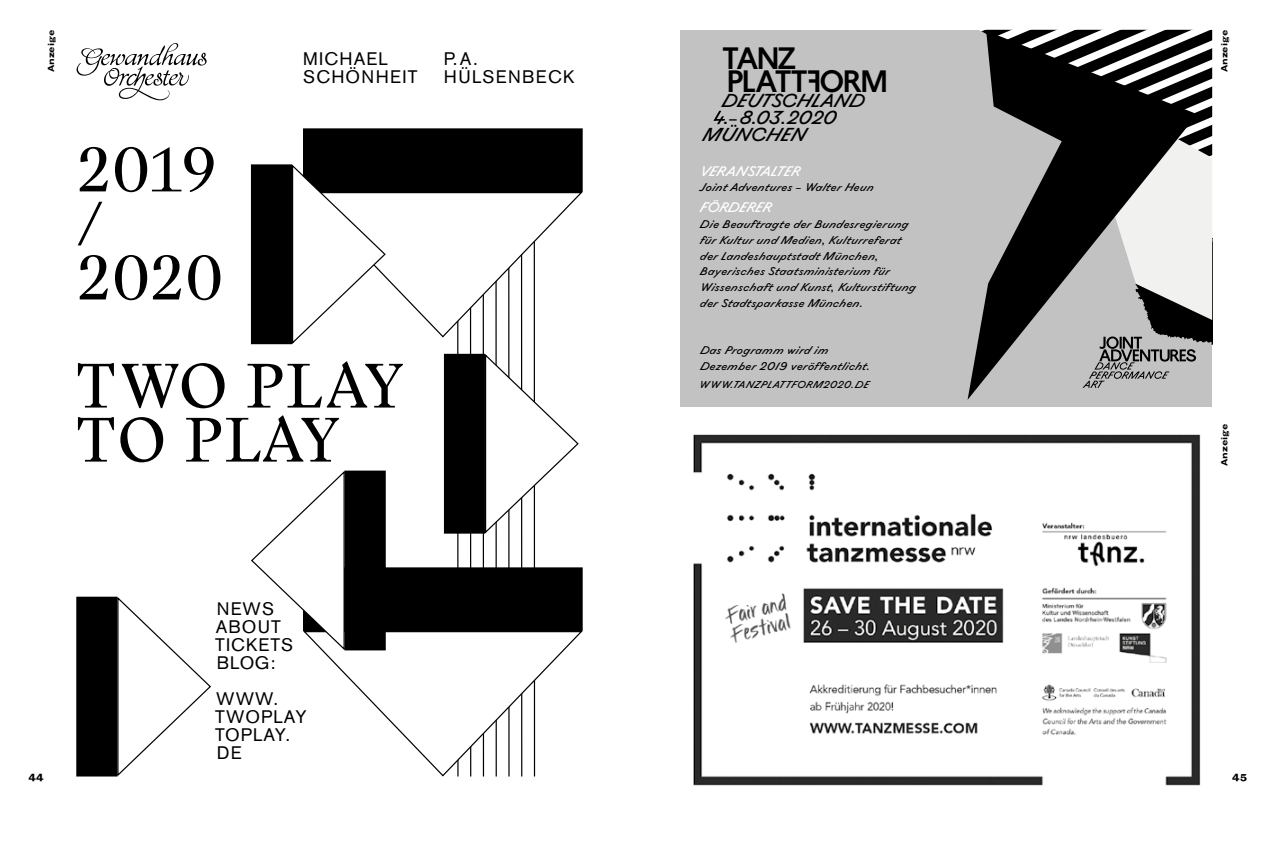
<style>
.page{position:relative;width:1276px;height:851px;background:#fff}
.page>*{position:absolute;margin:0;border:0;box-sizing:border-box;transform-origin:0 0}
.t1{font:61.5px/54px "Stanley";letter-spacing:.025em;color:#000}
.t2{font:28.95px/23px "Ostia Antica TEST";letter-spacing:-.075em;color:#000}
.t3{font:18px/18px "Akzidenz Grotesk BQ";letter-spacing:.06em;color:#000}
.t4{font:italic 17.55px "Ostia Antica";color:#000}
.t5{font:italic 13.05px "Ostia Antica";color:#fff}
.t6{font:italic 10.5px/15.8px "Ostia Antica";letter-spacing:.05em;color:#000}
.t7{font:10.5px "Hundling 05 Bold Non Lining";color:#000}
.t8{font:italic 9.45px "Ostia Antica";letter-spacing:.05em;color:#000}
.t9{font:9px "Hundling 05 Bold Non Lining";color:#000}
.t10{font:8.85px "Hundling 05 Bold Non Lining";color:#000}
.s1{font-size:16.65px}
</style>
<div class="page">
<svg style="left:77px;top:43px;width:130px;height:57px"></svg>
<hr style="left:457px;top:146px;width:1px;height:630px;background:#000">
<hr style="left:470px;top:146px;width:1px;height:630px;background:#000">
<hr style="left:482px;top:146px;width:2px;height:630px;background:#000">
<hr style="left:495px;top:146px;width:2px;height:630px;background:#000">
<hr style="left:508px;top:146px;width:1px;height:630px;background:#000">
<hr style="left:521px;top:146px;width:1px;height:630px;background:#000">
<hr style="left:534px;top:146px;width:1px;height:630px;background:#000">
<div style="left:304px;top:129px;width:278px;height:62px;background:#000"></div>
<div style="left:303px;top:128px;width:280px;height:64px;border:1px solid #000"></div>
<div style="left:251px;top:165px;width:40px;height:178px;background:#000"></div>
<div style="left:251px;top:164px;width:41px;height:180px;border:1px solid #000"></div>
<svg style="left:291px;top:163px;width:292px;height:182px"></svg>
<div style="left:77px;top:597px;width:40px;height:178px;background:#000"></div>
<div style="left:76px;top:596px;width:41px;height:180px;border:1px solid #000"></div>
<svg style="left:117px;top:596px;width:94px;height:181px"></svg>
<svg style="left:251px;top:352px;width:332px;height:425px"></svg>
<div style="left:680px;top:30px;width:532px;height:376px;background:#c2c2c2"></div>
<svg style="left:713px;top:111px;width:12px;height:13px"></svg>
<svg style="left:967px;top:30px;width:246px;height:370px"></svg>
<img style="left:693px;top:434px;width:508px;height:352px">
<p class="t10" style="left:46px;top:72px;width:44px;rotate:-90deg">Anzeige</p>
<p class="t9" style="left:1219px;top:72px;width:44px;rotate:-90deg">Anzeige</p>
<h2 class="t2" style="left:722px;top:50px;width:168px">TANZ<br>PLATT ORM</h2>
<h3 class="t3" style="left:303px;top:50px;width:116px">MICHAEL<br>SCHÖNHEIT</h3>
<h3 class="t3" style="left:444px;top:50px;width:132px">P.A.<br>HÜLSENBECK</h3>
<h1 class="t1" style="left:76px;top:143px;width:148px">2019 /<br>2020</h1>
<h1 class="t1" style="left:76px;top:359px;width:329px">TWO PLAY<br>TO PLAY</h1>
<h3 class="t3" style="left:215px;top:599px;width:79px">NEWS<br>ABOUT<br>TICKETS<br>BLOG:</h3>
<h3 class="t3" style="left:215px;top:689px;width:93px">WWW.<br>TWOPLAY<br>TOPLAY.<br>DE</h3>
<h3 class="t4" style="left:722px;top:91px;width:144px">DEUTSCHLAND</h3>
<h3 class="t4" style="left:724px;top:108px;width:114px">.<span class="s1">–</span> 8.03.2020</h3>
<h3 class="t4" style="left:703px;top:125px;width:105px">MÜNCHEN</h3>
<p class="t5" style="left:700px;top:163px;width:98px">VEr ANSTALTEr</p>
<p class="t6" style="left:700px;top:180px;width:175px">Joint Adventures – Walter Heun</p>
<p class="t5" style="left:700px;top:200px;width:69px">Fö rDErEr</p>
<p class="t6" style="left:700px;top:217px;width:217px">Die Beauftragte der Bundesregierung für Kultur und Medien, Kulturreferat der Landeshauptstadt München, Bayerisches Staatsministerium für Wissenschaft und Kunst, Kulturstiftung der Stadtsparkasse München.</p>
<p class="t6" style="left:700px;top:343px;width:172px">Das Programm wird im<br>Dezember 2019 veröffentlicht.</p>
<p class="t8" style="left:699px;top:379px;width:171px">WWW.TANzPLATTForM2020.DE</p>
<p class="t9" style="left:1219px;top:466px;width:44px;rotate:-90deg">Anzeige</p>
<p class="t7" style="left:28px;top:770px;width:17px">44</p>
<p class="t7" style="left:1232px;top:770px;width:17px">45</p>
</div>
